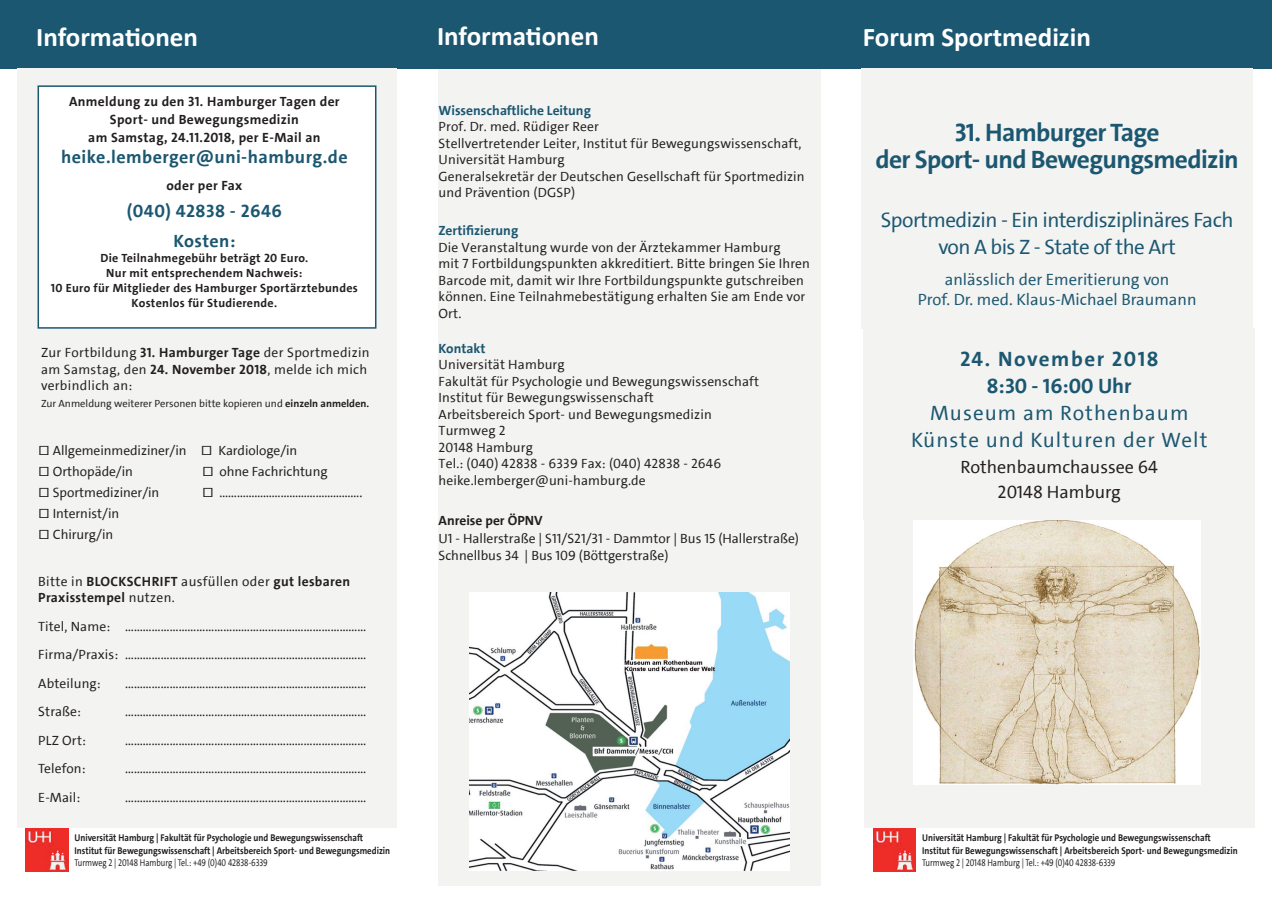
<style>
.page{position:relative;width:1272px;height:902px;background:#fff}
.page>*{position:absolute;margin:0;border:0;box-sizing:border-box;transform-origin:0 0}
.t1{font:700 27px "Calibri";color:#fff}
.t2{font:700 25.5px/27px "The Sans UHH";letter-spacing:-.025em;color:#1c5771;text-align:center}
.t3{font:21px/27px "The Sans UHH";letter-spacing:-.025em;color:#1c5771;text-align:center}
.t4{font:21px/27px "The Sans UHH";letter-spacing:.05em;color:#1c5771;text-align:center}
.t5{font:700 21px/27px "The Sans UHH";letter-spacing:.065em;color:#1c5771;text-align:center}
.t6{font:700 18px/30px "The Sans UHH";letter-spacing:.025em;color:#1c5771;text-align:center}
.t7{font:18px/25.2px "The Sans UHH";color:#231f20;text-align:center}
.t8{font:16.5px/19.8px "The Sans UHH";color:#1c5771;text-align:center}
.t9{font:13.5px/16.5px "The Sans UHH";letter-spacing:.01em;color:#231f20}
.t10{font:700 13.5px/18px "The Sans UHH";letter-spacing:.025em;color:#231f20}
.t11{font:700 13.5px "The Sans UHH";color:#1c5771}
.t12{font:700 13.5px "The Sans UHH";color:#231f20}
.t13{font:700 12px/15px "The Sans UHH";letter-spacing:.025em;color:#231f20;text-align:center}
.t14{font:10.5px "The Sans UHH";color:#231f20}
.t15{font:700 9.9px/12.6px "The Sans UHH";color:#231f20;scale:.88 1}
.t16{font:9.9px "The Sans UHH";color:#231f20;scale:.8 1}
.s1{font-weight:700}
.s2{font-weight:400}
</style>
<div class="page">
<div style="left:0;top:0;width:1271px;height:68px;background:#1c5771"></div>
<div style="left:861px;top:68px;width:391px;height:260px;background:#f3f3f1"></div>
<div style="left:864px;top:520px;width:390px;height:308px;background:#f3f3f1"></div>
<img style="left:913px;top:520px;width:287px;height:264px">
<img style="left:873px;top:828px;width:42px;height:43px">
<div style="left:438px;top:69px;width:383px;height:817px;background:#f3f3f1"></div>
<div style="left:17px;top:68px;width:379px;height:759px;background:#f3f3f1"></div>
<div style="left:863px;top:328px;width:391px;height:192px;background:#f3f3f1"></div>
<img style="left:26px;top:828px;width:42px;height:43px">
<img style="left:470px;top:592px;width:319px;height:278px">
<div style="left:38px;top:85px;width:338px;height:243px;background:#fff;border:2px solid #1c5771"></div>
<h1 class="t1" style="left:36px;top:20px;width:163px">Informationen</h1>
<h1 class="t1" style="left:437px;top:18px;width:163px">Informationen</h1>
<h1 class="t1" style="left:862px;top:20px;width:230px">Forum Sportmedizin</h1>
<p class="t10" style="left:69px;top:93px;width:272px;text-align:center">Anmeldung zu den 31. Hamburger Tagen der<br>Sport- und Bewegungsmedizin<br>am Samstag, 24.11.2018, per E-Mail an</p>
<h3 class="t6" style="left:61px;top:142px;width:288px">heike.lemberger@uni-hamburg.de</h3>
<p class="t10" style="left:166px;top:177px;width:77px">oder per Fax</p>
<h3 class="t6" style="left:127px;top:196px;width:156px">(040) 42838 - 2646<br>Kosten:</h3>
<p class="t13" style="left:51px;top:251px;width:308px">Die Teilnahmegebühr beträgt 20 Euro.<br>Nur mit entsprechendem Nachweis:<br>10 Euro für Mitglieder des Hamburger Sportärztebundes Kostenlos für Studierende.</p>
<p class="t9" style="left:41px;top:344px;width:330px">Zur Fortbildung <span class="s1">31. Hamburger Tage</span> der Sportmedizin am Samstag, den <span class="s1">24. November 2018</span>, melde ich mich verbindlich an:</p>
<p class="t14" style="left:41px;top:396px;width:330px">Zur Anmeldung weiterer Personen bitte kopieren und <span class="s1">einzeln anmelden.</span></p>
<p class="t9" style="left:38px;top:440px;width:260px;line-height:21px">☐ Allgemeinmediziner/in ☐ Kardiologe/in ☐ Orthopäde/in</p>
<p class="t9" style="left:202px;top:463px;width:127px">☐ ohne Fachrichtung</p>
<p class="t9" style="left:38px;top:484px;width:123px">☐ Sportmediziner/in</p>
<p class="t9" style="left:202px;top:484px;width:162px">☐ .................................................</p>
<p class="t9" style="left:38px;top:503px;width:82px;line-height:21px">☐ Internist/in ☐ Chirurg/in</p>
<p class="t10" style="left:38px;top:573px;width:313px;line-height:16.5px"><span class="s2">Bitte in</span> BLOCKSCHRIFT <span class="s2">ausfüllen oder</span> gut lesbaren<br>Praxisstempel <span class="s2">nutzen.</span></p>
<p class="t9" style="left:38px;top:612px;width:329px;line-height:28.5px;text-align:justify">Titel, Name: .................................................................................<br>Firma/Praxis: .................................................................................<br>Abteilung:</p>
<p class="t9" style="left:125px;top:675px;width:243px">.................................................................................</p>
<p class="t9" style="left:38px;top:703px;width:44px">Straße:</p>
<p class="t9" style="left:125px;top:703px;width:243px">.................................................................................</p>
<p class="t9" style="left:38px;top:732px;width:49px">PLZ Ort:</p>
<p class="t9" style="left:125px;top:732px;width:243px">.................................................................................</p>
<p class="t9" style="left:38px;top:760px;width:49px">Telefon:</p>
<p class="t9" style="left:125px;top:760px;width:243px">.................................................................................</p>
<p class="t9" style="left:38px;top:789px;width:44px">E-Mail:</p>
<p class="t9" style="left:125px;top:789px;width:243px">.................................................................................</p>
<p class="t15" style="left:74px;top:831px;width:360px">Universität Hamburg | Fakultät für Psychologie und Bewegungswissenschaft<br>Institut für Bewegungswissenschaft | Arbeitsbereich Sport- und Bewegungsmedizin</p>
<p class="t16" style="left:74px;top:856px;width:243px">Turmweg 2 | 20148 Hamburg | Tel.: +49 (0)40 42838-6339</p>
<p class="t11" style="left:438px;top:101px;width:154px">Wissenschaftliche Leitung</p>
<p class="t9" style="left:438px;top:118px;width:367px">Prof. Dr. med. Rüdiger Reer<br>Stellvertretender Leiter, Institut für Bewegungswissenschaft, Universität Hamburg<br>Generalsekretär der Deutschen Gesellschaft für Sportmedizin und Prävention (DGSP)</p>
<p class="t11" style="left:438px;top:222px;width:81px">Zertifizierung</p>
<p class="t9" style="left:438px;top:239px;width:373px">Die Veranstaltung wurde von der Ärztekammer Hamburg<br>mit 7 Fortbildungspunkten akkreditiert. Bitte bringen Sie Ihren Barcode mit, damit wir Ihre Fortbildungspunkte gutschreiben können. Eine Teilnahmebestätigung erhalten Sie am Ende vor Ort.</p>
<p class="t11" style="left:438px;top:339px;width:48px">Kontakt</p>
<p class="t9" style="left:438px;top:356px;width:322px">Universität Hamburg<br>Fakultät für Psychologie und Bewegungswissenschaft Institut für Bewegungswissenschaft<br>Arbeitsbereich Sport- und Bewegungsmedizin Turmweg 2<br>20148 Hamburg<br>Tel.: (040) 42838 - 6339 Fax: (040) 42838 - 2646 heike.lemberger@uni-hamburg.de</p>
<p class="t12" style="left:438px;top:511px;width:105px">Anreise per ÖPNV</p>
<p class="t9" style="left:438px;top:530px;width:362px">U1 - Hallerstraße | S11/S21/31 - Dammtor | Bus 15 (Hallerstraße)<br>Schnellbus 34 | Bus 109 (Böttgerstraße)</p>
<h2 class="t2" style="left:875px;top:119px;width:365px">31. Hamburger Tage<br>der Sport- und Bewegungsmedizin</h2>
<h3 class="t3" style="left:880px;top:206px;width:354px">Sportmedizin - Ein interdisziplinäres Fach von A bis Z - State of the Art</h3>
<p class="t8" style="left:917px;top:269px;width:280px">anlässlich der Emeritierung von<br>Prof. Dr. med. Klaus-Michael Braumann</p>
<h3 class="t5" style="left:960px;top:346px;width:200px">24. November 2018<br>8:30 - 16:00 Uhr</h3>
<h3 class="t4" style="left:911px;top:400px;width:298px">Museum am Rothenbaum<br>Künste und Kulturen der Welt</h3>
<h3 class="t7" style="left:960px;top:454px;width:199px">Rothenbaumchaussee 64<br>20148 Hamburg</h3>
<p class="t15" style="left:922px;top:831px;width:360px">Universität Hamburg | Fakultät für Psychologie und Bewegungswissenschaft<br>Institut für Bewegungswissenschaft | Arbeitsbereich Sport- und Bewegungsmedizin</p>
<p class="t16" style="left:922px;top:856px;width:243px">Turmweg 2 | 20148 Hamburg | Tel.: +49 (0)40 42838-6339</p>
</div>
